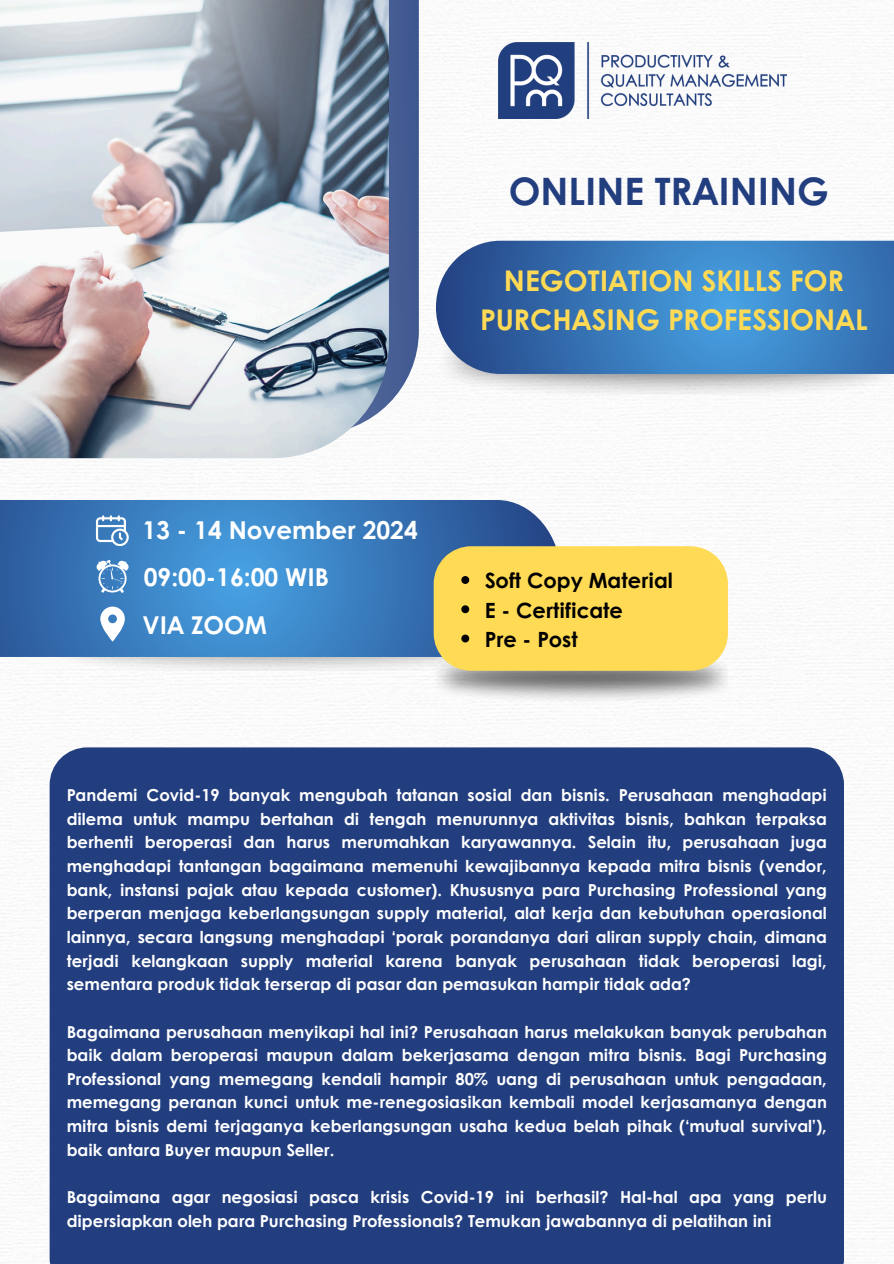
<style>
.page{position:relative;width:894px;height:1264px;background:#fff}
.page>*{position:absolute;margin:0;border:0;box-sizing:border-box;transform-origin:0 0}
.t1{font:700 37.8px "Century Gothic";color:#223e7f}
.t2{font:700 28.5px/39.3px "Century Gothic";color:#ffda55;text-align:center}
.t3{font:700 24.6px "Century Gothic";color:#fff}
.t4{font:700 21px "Century Gothic";color:#000}
.t5{font:700 16.5px/23.7px "Century Gothic";color:#fff;text-align:justify}
</style>
<div class="page">
<img style="left:0;top:1px;width:893px;height:1262px">
<svg style="left:389px;top:0;width:30px;height:434px;background:#586d9e"></svg>
<img style="left:0;top:0;width:389px;height:458px">
<img style="left:436px;top:374px;width:457px;height:20px">
<img style="left:45px;top:657px;width:391px;height:14px">
<img style="left:498px;top:43px;width:288px;height:75px">
<svg style="left:0;top:500px;width:561px;height:157px;background:#3b7dbd"></svg>
<svg style="left:96px;top:515px;width:32px;height:30px"></svg>
<svg style="left:96px;top:560px;width:33px;height:32px"></svg>
<svg style="left:100px;top:606px;width:25px;height:35px"></svg>
<img style="left:436px;top:670px;width:291px;height:33px">
<div style="left:50px;top:747px;width:793px;height:516px;background:#223e7f"></div>
<svg style="left:436px;top:241px;width:457px;height:133px;background:#3d7bbb"></svg>
<div style="left:433px;top:546px;width:294px;height:124px;background:#ffda55"></div>
<h3 class="t1" style="left:508px;top:162px;width:321px">ONLINE TRAINING</h3>
<p class="t2" style="left:480px;top:260px;width:389px">NEGOTIATION SKILLS FOR<br>PURCHASING PROFESSIONAL</p>
<p class="t3" style="left:142px;top:511px;width:277px">13 - 14 November 2024</p>
<p class="t3" style="left:144px;top:559px;width:187px">09:00-16:00 WIB</p>
<h4 class="t3" style="left:142px;top:606px;width:126px">VIA ZOOM</h4>
<p class="t4" style="left:484px;top:565px;width:190px">Soft Copy Material</p>
<h1 class="t4" style="left:484px;top:594px;width:140px">E - Certificate</h1>
<h2 class="t4" style="left:484px;top:623px;width:94px">Pre - Post</h2>
<p class="t5" style="left:67px;top:782px;width:761px">Pandemi Covid-19 banyak mengubah tatanan sosial dan bisnis. Perusahaan menghadapi dilema untuk mampu bertahan di tengah menurunnya aktivitas bisnis, bahkan terpaksa berhenti beroperasi dan harus merumahkan karyawannya. Selain itu, perusahaan juga menghadapi tantangan bagaimana memenuhi kewajibannya kepada mitra bisnis (vendor, bank, instansi pajak atau kepada customer). Khususnya para Purchasing Professional yang berperan menjaga keberlangsungan supply material, alat kerja dan kebutuhan operasional lainnya, secara langsung menghadapi ‘porak porandanya dari aliran supply chain, dimana terjadi kelangkaan supply material karena banyak perusahaan tidak beroperasi lagi, sementara produk tidak terserap di pasar dan pemasukan hampir tidak ada?</p>
<h3 class="t5" style="left:67px;top:1018px;width:761px">Bagaimana perusahaan menyikapi hal ini? Perusahaan harus melakukan banyak perubahan baik dalam beroperasi maupun dalam bekerjasama dengan mitra bisnis. Bagi Purchasing Professional yang memegang kendali hampir 80% uang di perusahaan untuk pengadaan, memegang peranan kunci untuk me-renegosiasikan kembali model kerjasamanya dengan mitra bisnis demi terjaganya keberlangsungan usaha kedua belah pihak (‘mutual survival’), baik antara Buyer maupun Seller.</h3>
<p class="t5" style="left:67px;top:1184px;width:761px">Bagaimana agar negosiasi pasca krisis Covid-19 ini berhasil? Hal-hal apa yang perlu dipersiapkan oleh para Purchasing Professionals? Temukan jawabannya di pelatihan ini</p>
</div>
